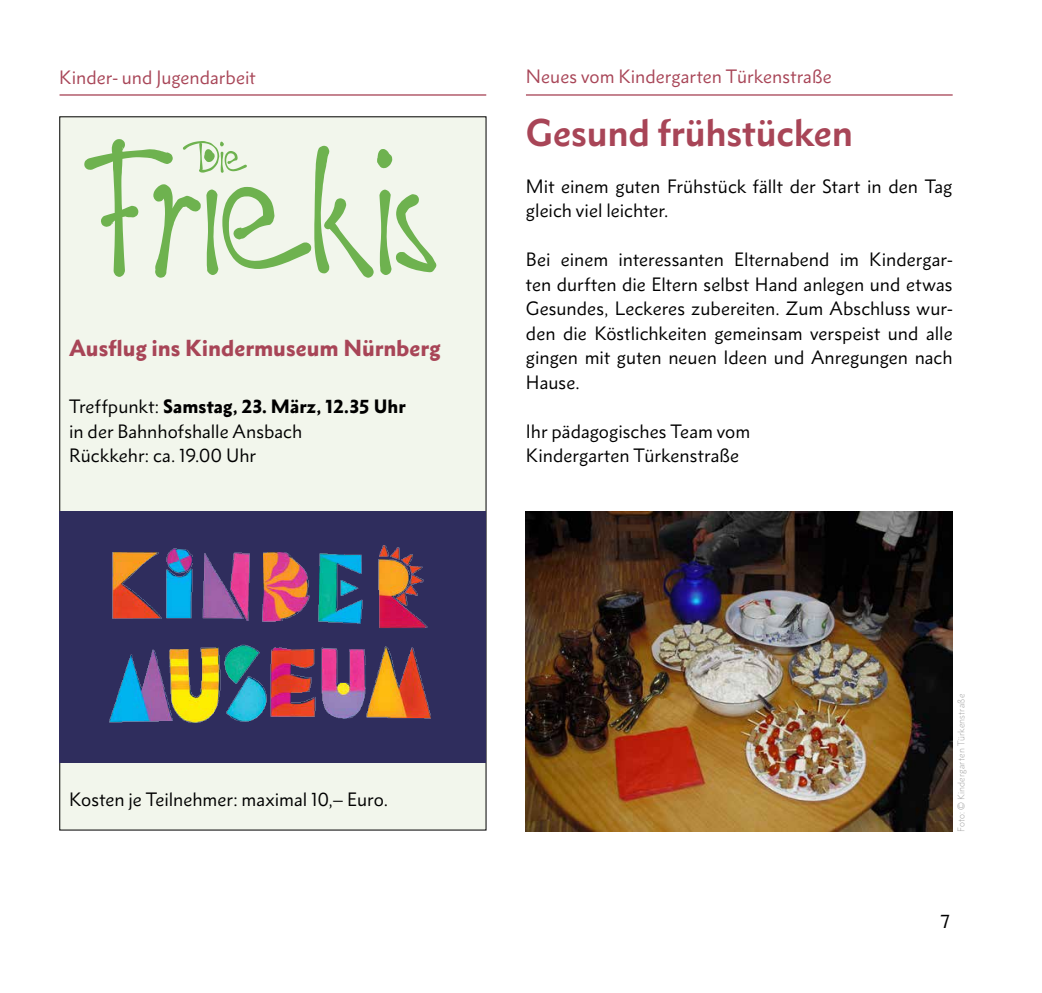
<style>
.page{position:relative;width:1042px;height:993px;background:#fff}
.page>*{position:absolute;margin:0;border:0;box-sizing:border-box;transform-origin:0 0}
.t1{font:700 35px "Metro Nova Pro";letter-spacing:-.005em;color:#a84557}
.t2{font:900 21px "Metro Nova Pro";color:#a84557}
.t3{font:17.5px/24.5px "Metro Nova Pro";color:#000}
.t4{font:17.5px "Metro Nova Pro";color:#a84557}
.t5{font:300 8.75px "Metro Nova Pro";letter-spacing:.015em;color:#939393}
.s1{font-weight:900}
</style>
<div class="page">
<hr style="left:60px;top:94px;width:426px;height:2px;background:#a84557">
<hr style="left:526px;top:94px;width:426px;height:2px;background:#a84557">
<div style="left:60px;top:117px;width:426px;height:712px;background:#f2f6ec"></div>
<svg style="left:84px;top:139px;width:352px;height:138px"></svg>
<img style="left:526px;top:511px;width:426px;height:320px">
<div style="left:60px;top:511px;width:426px;height:251px;background:#2f2d5d"></div>
<img style="left:110px;top:545px;width:321px;height:177px">
<p class="t4" style="left:59px;top:66px;width:198px">Kinder- und Jugendarbeit</p>
<p class="t4" style="left:526px;top:66px;width:307px">Neues vom Kindergarten Türkenstraße</p>
<p class="t2" style="left:69px;top:334px;width:373px">Ausflug ins Kindermuseum Nürnberg</p>
<p class="t3" style="left:69px;top:394px;width:338px">Treffpunkt: <span class="s1">Samstag, 23. März, 12.35 Uhr </span>in der Bahnhofshalle Ansbach<br>Rückkehr: ca. 19.00 Uhr</p>
<h1 class="t1" style="left:526px;top:110px;width:329px">Gesund frühstücken</h1>
<p class="t3" style="left:526px;top:174px;width:428px">Mit einem guten Frühstück fällt der Start in den Tag gleich viel leichter.</p>
<p class="t3" style="left:526px;top:247px;width:428px;text-align:justify">Bei einem interessanten Elternabend im Kindergar&shy;ten durften die Eltern selbst Hand anlegen und etwas Gesundes, Leckeres zubereiten. Zum Abschluss wur&shy;den die Köstlichkeiten gemeinsam verspeist und alle gingen mit guten neuen Ideen und Anregungen nach Hause.</p>
<p class="t3" style="left:526px;top:419px;width:226px">Ihr pädagogisches Team vom<br>Kindergarten Türkenstraße</p>
<p class="t3" style="left:69px;top:786px;width:320px">Kosten je Teilnehmer: maximal 10,– Euro.</p>
<p class="t5" style="left:955px;top:831px;width:139px;rotate:-90deg">Foto: © Kindergarten Türkenstraße</p>
<p class="t3" style="left:940px;top:909px;width:11px">7</p>
</div>
